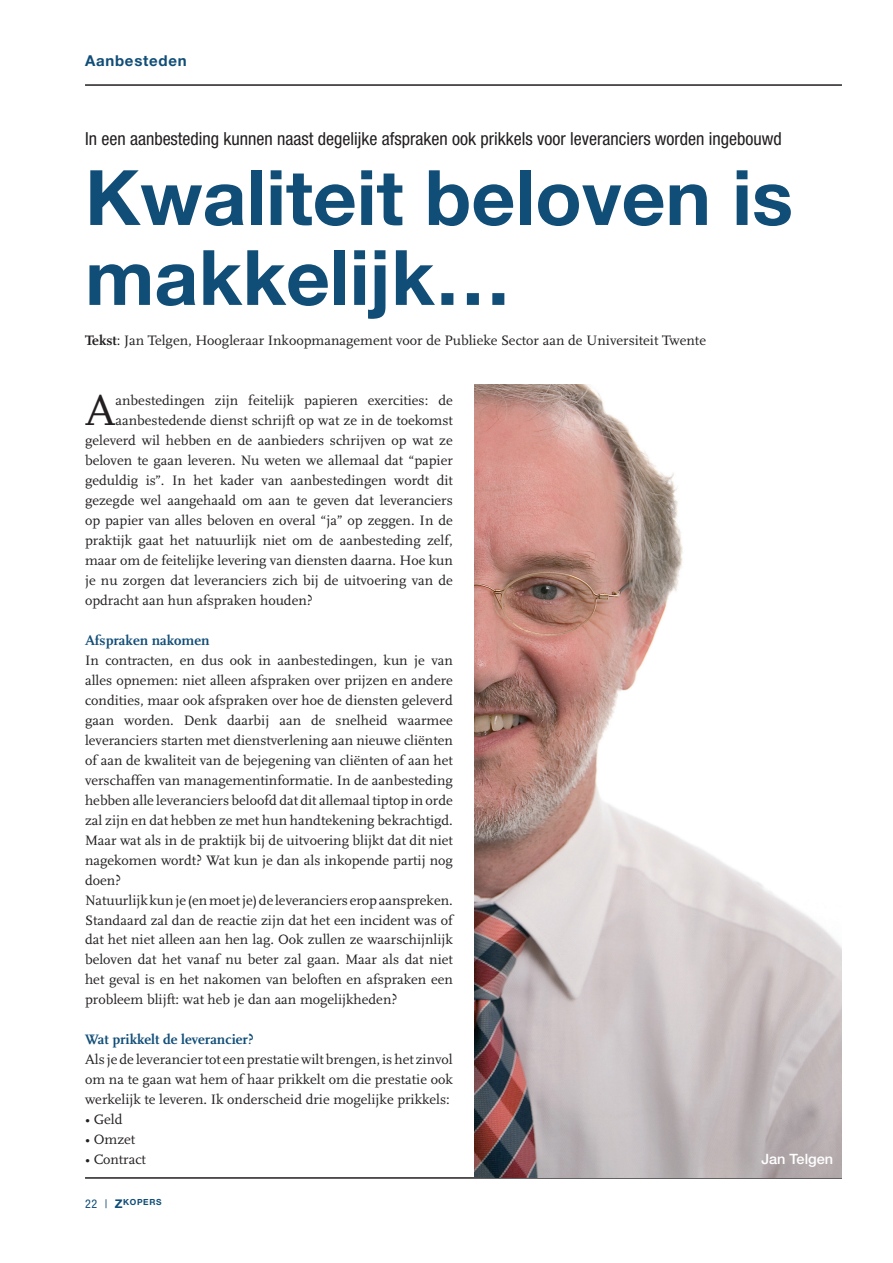
<style>
.page{position:relative;width:893px;height:1263px;background:#fff}
.page>*{position:absolute;margin:0;border:0;box-sizing:border-box;transform-origin:0 0}
.Koppen{font:700 76.5px/79.9px "Helvetica Neue LT Std";color:#104d77}
.Platte_tekst{font:44.55px "Scala";color:#231f20}
.Chapeau{font:condensed 18px "Helvetica Neue LT Std";color:#231f20}
.t1{font:700 15px "Helvetica Neue LT Std";letter-spacing:.05em;color:#104d77}
.Platte_tekst-2{font:14.25px/20px "Scala";color:#231f20;text-align:justify}
.Koppen-2{font:14.25px "Scala";color:#231f20}
.Tussenkoppen_blauw{font:700 14.25px "Scala";color:#104d77}
.Platte_tekst-3{font:500 14.25px "Helvetica Neue LT Std";color:#fff}
.t2{font:700 8.4px "Helvetica Neue LT Std";letter-spacing:.07em;color:#104d77}
.s1{font-weight:700}
.s2{font-weight:400;font-stretch:condensed;font-size:12px}
.s3{font-size:12px}
</style>
<div class="page">
<hr style="left:85px;top:84px;width:757px;height:2px;background:#231f20">
<hr style="left:85px;top:1177px;width:757px;height:2px;background:#231f20">
<img style="left:474px;top:385px;width:368px;height:792px">
<p class="t1" style="left:85px;top:51px;width:103px">Aanbesteden</p>
<p class="Chapeau" style="left:85px;top:128px;width:698px">In een aanbesteding kunnen naast degelijke afspraken ook prikkels voor leveranciers worden ingebouwd</p>
<p class="Koppen" style="left:85px;top:156px;width:709px">Kwaliteit beloven is makkelijk…</p>
<p class="Koppen-2" style="left:85px;top:332px;width:622px"><span class="s1">Tekst</span>: Jan Telgen, Hoogleraar Inkoopmanagement voor de Publieke Sector aan de Universiteit Twente</p>
<p class="Platte_tekst" style="left:85px;top:386px;width:32px">A</p>
<p class="Platte_tekst-2" style="left:116px;top:390px;width:339px">anbestedingen zijn feitelijk papieren exercities: de</p>
<p class="Platte_tekst-2" style="left:116px;top:410px;width:339px">aanbestedende dienst schrijft op wat ze in de toekomst</p>
<p class="Platte_tekst-2" style="left:85px;top:430px;width:369px">geleverd wil hebben en de aanbieders schrijven op wat ze</p>
<p class="Platte_tekst-2" style="left:85px;top:450px;width:369px">beloven te gaan leveren. Nu weten we allemaal dat “papier</p>
<p class="Platte_tekst-2" style="left:85px;top:470px;width:369px">geduldig is”. In het kader van aanbestedingen wordt dit</p>
<p class="Platte_tekst-2" style="left:85px;top:490px;width:369px">gezegde wel aangehaald om aan te geven dat leveranciers</p>
<p class="Platte_tekst-2" style="left:85px;top:510px;width:369px">op papier van alles beloven en overal “ja” op zeggen. In de</p>
<p class="Platte_tekst-2" style="left:85px;top:530px;width:369px">praktijk gaat het natuurlijk niet om de aanbesteding zelf,</p>
<p class="Platte_tekst-2" style="left:85px;top:550px;width:369px">maar om de feitelijke levering van diensten daarna. Hoe kun</p>
<p class="Platte_tekst-2" style="left:85px;top:570px;width:369px">je nu zorgen dat leveranciers zich bij de uitvoering van de</p>
<p class="Platte_tekst-2" style="left:85px;top:590px;width:229px">opdracht aan hun afspraken houden?</p>
<p class="Tussenkoppen_blauw" style="left:85px;top:632px;width:126px">Afspraken nakomen</p>
<p class="Platte_tekst-2" style="left:85px;top:650px;width:369px">In contracten, en dus ook in aanbestedingen, kun je van alles opnemen: niet alleen afspraken over prijzen en andere condities, maar ook afspraken over hoe de diensten geleverd gaan worden. Denk daarbij aan de snelheid waarmee leveranciers starten met dienstverlening aan nieuwe cliënten of aan de kwaliteit van de bejegening van cliënten of aan het verschaffen van managementinformatie. In de aanbesteding hebben alle leveranciers beloofd dat dit allemaal tiptop in orde zal zijn en dat hebben ze met hun handtekening bekrachtigd.<br>Maar wat als in de praktijk bij de uitvoering blijkt dat dit niet nagekomen wordt? Wat kun je dan als inkopende partij nog doen?</p>
<p class="Platte_tekst-2" style="left:85px;top:890px;width:369px">Natuurlijk kun je (en moet je) de leveranciers erop aanspreken.<br>Standaard zal dan de reactie zijn dat het een incident was of dat het niet alleen aan hen lag. Ook zullen ze waarschijnlijk beloven dat het vanaf nu beter zal gaan. Maar als dat niet het geval is en het nakomen van beloften en afspraken een probleem blijft: wat heb je dan aan mogelijkheden?</p>
<p class="Tussenkoppen_blauw" style="left:85px;top:1032px;width:170px">Wat prikkelt de leverancier?</p>
<p class="Platte_tekst-2" style="left:85px;top:1050px;width:369px">Als je de leverancier tot een prestatie wilt brengen, is het zinvol om na te gaan wat hem of haar prikkelt om die prestatie ook werkelijk te leveren. Ik onderscheid drie mogelijke prikkels:</p>
<p class="Platte_tekst-2" style="left:85px;top:1110px;width:39px">• Geld</p>
<p class="Platte_tekst-2" style="left:85px;top:1130px;width:52px">• Omzet</p>
<p class="Platte_tekst-2" style="left:85px;top:1150px;width:62px">• Contract</p>
<p class="t2" style="left:85px;top:1196px;width:78px"><span class="s2">22 |</span> <span class="s3">Z</span>KOPERS</p>
<p class="Platte_tekst-3" style="left:761px;top:1151px;width:73px">Jan Telgen</p>
</div>
